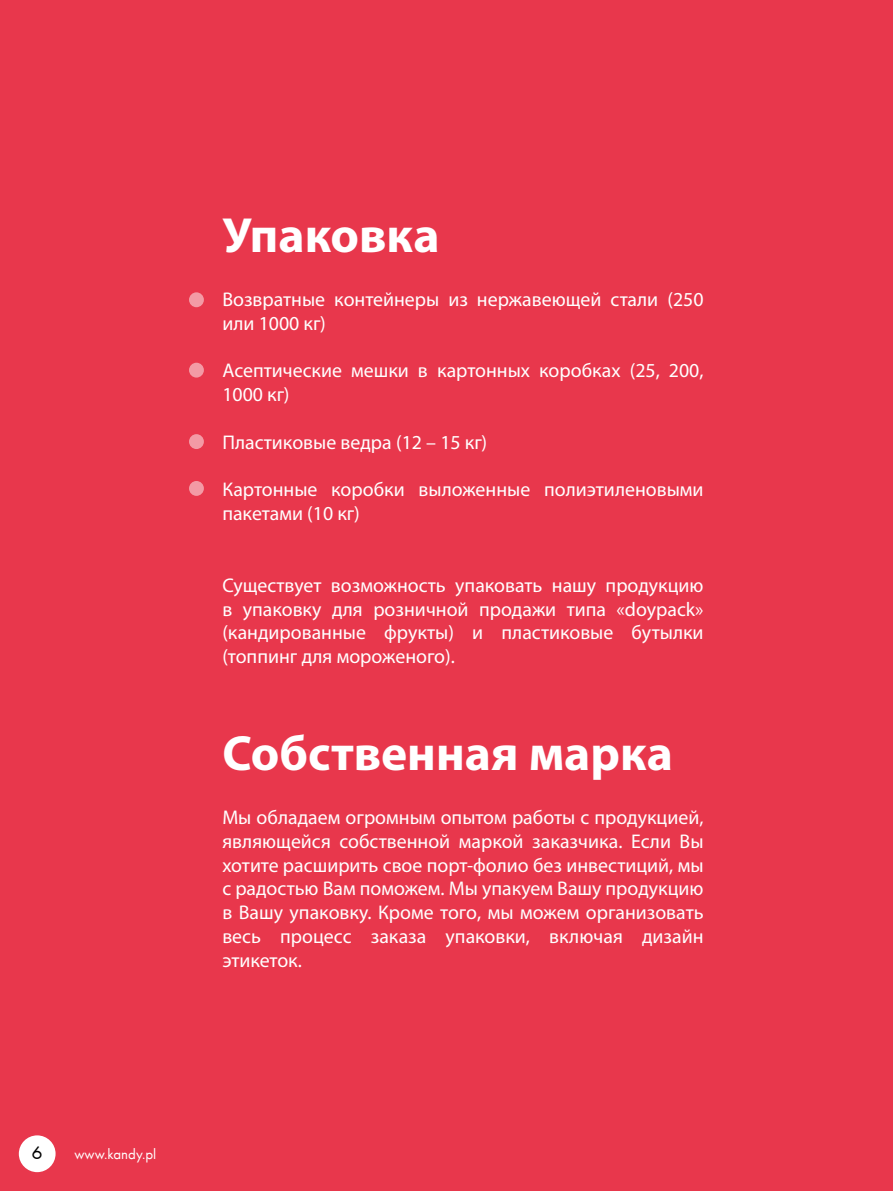
<style>
.page{position:relative;width:893px;height:1191px;background:#e8374c}
.page>*{position:absolute;margin:0;border:0;box-sizing:border-box;transform-origin:0 0}
.t1{font:700 49.52px "Myriad Pro";color:#fff}
.t2{font:19.78px/23.8px "Myriad Pro";color:#fff}
.t3{font:18.72px "Futura TEE";color:#000101;scale:1.06 1}
.t4{font:14.88px "Futura TEE";color:#fff}
</style>
<div class="page">
<div style="left:189px;top:292px;width:15px;height:15px;background:#f39aa5;border-radius:50%"></div>
<div style="left:189px;top:363px;width:15px;height:14px;background:#f39aa5;border-radius:50%"></div>
<svg style="left:189px;top:481px;width:15px;height:15px"></svg>
<svg style="left:189px;top:434px;width:15px;height:15px"></svg>
<div style="left:19px;top:1135px;width:37px;height:37px;background:#fff;border-radius:50%"></div>
<h1 class="t1" style="left:222px;top:203px;width:219px">Упаковка</h1>
<p class="t2" style="left:222px;top:287px;width:483px">Возвратные контейнеры из нержавеющей стали (250 или 1000 кг)</p>
<p class="t2" style="left:222px;top:358px;width:483px">Асептические мешки в картонных коробках (25, 200,<br>1000 кг)</p>
<p class="t2" style="left:222px;top:430px;width:266px">Пластиковые ведра (12 – 15 кг)</p>
<p class="t2" style="left:222px;top:477px;width:483px">Картонные коробки выложенные полиэтиленовыми пакетами (10 кг)</p>
<p class="t2" style="left:222px;top:573px;width:483px;text-align:justify">Существует возможность упаковать нашу продукцию в упаковку для розничной продажи типа «doypack» (кандированные фрукты) и пластиковые бутылки (топпинг для мороженого).</p>
<h1 class="t1" style="left:222px;top:721px;width:452px">Собственная марка</h1>
<p class="t2" style="left:222px;top:805px;width:483px;text-align:justify">Мы обладаем огромным опытом работы с продукцией, являющейся собственной маркой заказчика. Если Вы хотите расширить свое порт-фолио без инвестиций, мы с радостью Вам поможем. Мы упакуем Вашу продукцию в Вашу упаковку. Кроме того, мы можем организовать весь процесс заказа упаковки, включая дизайн этикеток.</p>
<p class="t3" style="left:32px;top:1141px;width:12px">6</p>
<p class="t4" style="left:74px;top:1145px;width:83px">www.kandy.pl</p>
</div>
